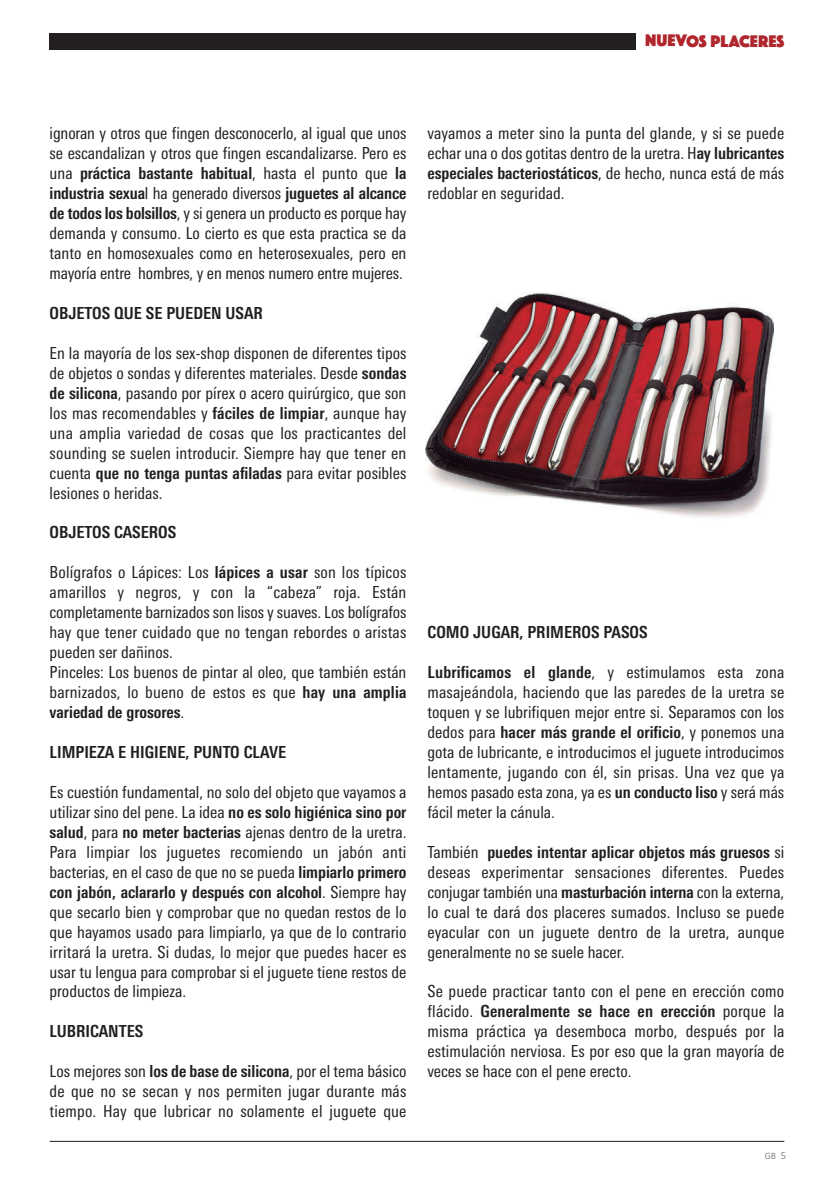
<style>
.page{position:relative;width:834px;height:1191px;background:#fff}
.page>*{position:absolute;margin:0;border:0;box-sizing:border-box;transform-origin:0 0}
.t1{font:17.5px "Phosphate Solid";color:#af262c}
.t2{font:condensed 16.62px/19.9px "Linotype Univers";color:#231f20;text-align:justify}
.t3{font:700 condensed 16.62px "Linotype Univers";color:#231f20}
.t4{font:300 10.5px "Calibri";color:rgb(35 31 32/.7)}
.t5{font:300 9.8px "Calibri";color:rgb(35 31 32/.7)}
.s1{font-weight:700}
</style>
<div class="page">
<hr style="left:50px;top:1141px;width:734px;height:1px;background:#231f20">
<div style="left:50px;top:33px;width:586px;height:17px;background:#231f20"></div>
<img style="left:426px;top:292px;width:347px;height:226px">
<p class="t1" style="left:645px;top:34px;width:140px;rotate:1deg">NUEVOS PLACERES</p>
<p class="t2" style="left:50px;top:125px;width:358px">ignoran y otros que fingen desconocerlo, al igual que unos se escandalizan y otros que fingen escandalizarse. Pero es una <span class="s1">práctica bastante habitual</span>, hasta el punto que <span class="s1">la industria sexua</span>l ha generado diversos <span class="s1">juguetes al alcance de todos los bolsillos</span>, y si genera un producto es porque hay demanda y consumo. Lo cierto es que esta practica se da tanto en homosexuales como en heterosexuales, pero en mayoría entre hombres, y en menos numero entre mujeres.</p>
<p class="t3" style="left:50px;top:307px;width:215px">OBJETOS QUE SE PUEDEN USAR</p>
<p class="t2" style="left:50px;top:344px;width:358px">En la mayoría de los sex-shop disponen de diferentes tipos de objetos o sondas y diferentes materiales. Desde <span class="s1">sondas de silicona</span>, pasando por pírex o acero quirúrgico, que son los mas recomendables y <span class="s1">fáciles de limpiar</span>, aunque hay una amplia variedad de cosas que los practicantes del sounding se suelen introducir. Siempre hay que tener en cuenta <span class="s1">que no tenga puntas afiladas</span> para evitar posibles lesiones o heridas.</p>
<p class="t3" style="left:50px;top:526px;width:128px">OBJETOS CASEROS</p>
<p class="t2" style="left:50px;top:564px;width:358px">Bolígrafos o Lápices: Los <span class="s1">lápices a usar</span> son los típicos amarillos y negros, y con la “cabeza” roja. Están completamente barnizados son lisos y suaves. Los bolígrafos hay que tener cuidado que no tengan rebordes o aristas pueden ser dañinos.</p>
<p class="t2" style="left:50px;top:664px;width:358px">Pinceles: Los buenos de pintar al oleo, que también están barnizados, lo bueno de estos es que <span class="s1">hay una amplia variedad de grosores</span>.</p>
<p class="t3" style="left:50px;top:746px;width:238px">LIMPIEZA E HIGIENE, PUNTO CLAVE</p>
<p class="t2" style="left:50px;top:783px;width:358px">Es cuestión fundamental, no solo del objeto que vayamos a utilizar sino del pene. La idea <span class="s1">no es solo higiénica sino por salud</span>, para <span class="s1">no meter bacterias</span> ajenas dentro de la uretra.<br>Para limpiar los juguetes recomiendo un jabón anti bacterias, en el caso de que no se pueda <span class="s1">limpiarlo primero con jabón, aclararlo y después con alcohol</span>. Siempre hay que secarlo bien y comprobar que no quedan restos de lo que hayamos usado para limpiarlo, ya que de lo contrario irritará la uretra. Si dudas, lo mejor que puedes hacer es usar tu lengua para comprobar si el juguete tiene restos de productos de limpieza.</p>
<p class="t3" style="left:50px;top:1025px;width:95px">LUBRICANTES</p>
<p class="t2" style="left:50px;top:1063px;width:358px">Los mejores son <span class="s1">los de base de silicona</span>, por el tema básico de que no se secan y nos permiten jugar durante más tiempo. Hay que lubricar no solamente el juguete que</p>
<p class="t2" style="left:427px;top:125px;width:358px">vayamos a meter sino la punta del glande, y si se puede echar una o dos gotitas dentro de la uretra. H<span class="s1">ay lubricantes especiales bacteriostáticos</span>, de hecho, nunca está de más redoblar en seguridad.</p>
<p class="t3" style="left:427px;top:626px;width:221px">COMO JUGAR, PRIMEROS PASOS</p>
<p class="t2" style="left:427px;top:664px;width:358px"><span class="s1">Lubrificamos el glande</span>, y estimulamos esta zona masajeándola, haciendo que las paredes de la uretra se toquen y se lubrifiquen mejor entre si. Separamos con los dedos para <span class="s1">hacer más grande el orificio</span>, y ponemos una gota de lubricante, e introducimos el juguete introducimos lentamente, jugando con él, sin prisas. Una vez que ya hemos pasado esta zona, ya es <span class="s1">un conducto liso</span> y será más fácil meter la cánula.</p>
<p class="t2" style="left:427px;top:843px;width:358px">También <span class="s1">puedes intentar aplicar objetos más gruesos</span> si deseas experimentar sensaciones diferentes. Puedes conjugar también una <span class="s1">masturbación interna</span> con la externa, lo cual te dará dos placeres sumados. Incluso se puede eyacular con un juguete dentro de la uretra, aunque generalmente no se suele hacer.</p>
<p class="t2" style="left:427px;top:983px;width:358px">Se puede practicar tanto con el pene en erección como flácido. <span class="s1">Generalmente se hace en erección</span> porque la misma práctica ya desemboca morbo, después por la estimulación nerviosa. Es por eso que la gran mayoría de veces se hace con el pene erecto.</p>
<p class="t5" style="left:764px;top:1149px;width:13px">GB</p>
<p class="t4" style="left:780px;top:1149px;width:7px">5</p>
</div>
